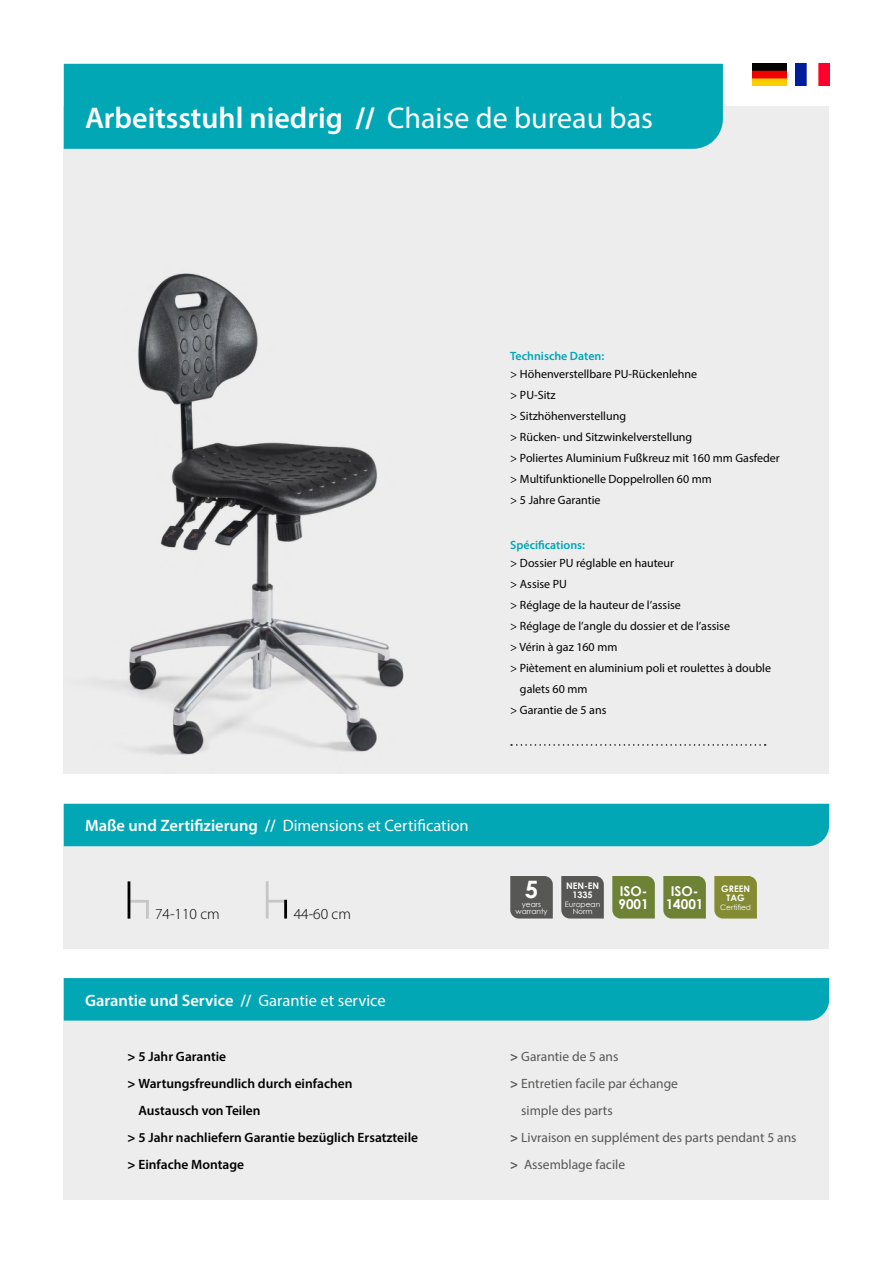
<style>
.page{position:relative;width:893px;height:1263px;background:#fff}
.page>*{position:absolute;margin:0;border:0;box-sizing:border-box;transform-origin:0 0}
.t1{font:600 30px "Myriad Pro";color:#fff}
.t2{font:700 24px "Century Gothic";color:#fff}
.t3{font:16.5px "Myriad Pro";color:#fff}
.t4{font:600 16.5px "Myriad Pro";color:#fff}
.t5{font:300 15.3px "Myriad Pro";color:#000}
.t6{font:600 13.5px "Myriad Pro";color:#000}
.t7{font:13.5px "Myriad Pro";color:#575756}
.t8{font:700 13.5px/13.5px "Century Gothic";color:#fff}
.t9{font:12px/21px "Myriad Pro";color:#000}
.t10{font:600 12px "Myriad Pro";color:#00a6b6}
.t11{font:700 9px/9px "Century Gothic";color:#fff;text-align:center}
.t12{font:7.5px/7.5px "Century Gothic";color:#fff;text-align:center}
.s1{font-weight:700}
.s2{font-weight:400}
.s3{font-weight:600}
</style>
<div class="page">
<div style="left:64px;top:804px;width:765px;height:144px;background:#ededed"></div>
<div style="left:64px;top:804px;width:765px;height:42px;background:#02a7b6"></div>
<div style="left:64px;top:106px;width:765px;height:668px;background:#ededed"></div>
<svg style="left:511px;top:744px;width:255px;height:2px"></svg>
<div style="left:64px;top:64px;width:659px;height:85px;background:#02a7b6"></div>
<div style="left:510px;top:876px;width:43px;height:42px;background:#575756"></div>
<div style="left:561px;top:876px;width:43px;height:42px;background:#575756"></div>
<div style="left:714px;top:876px;width:43px;height:42px;background:#848b32"></div>
<div style="left:612px;top:876px;width:43px;height:42px;background:#6d8235"></div>
<div style="left:663px;top:876px;width:43px;height:42px;background:#6d8235"></div>
<div style="left:64px;top:978px;width:765px;height:221px;background:#ededed"></div>
<div style="left:64px;top:978px;width:765px;height:42px;background:#02a7b6"></div>
<img style="left:753px;top:64px;width:34px;height:22px">
<img style="left:795px;top:64px;width:34px;height:22px">
<hr style="left:128px;top:900px;width:21px;height:3px;background:#c6c6c6">
<hr style="left:146px;top:902px;width:3px;height:17px;background:#c6c6c6">
<hr style="left:128px;top:881px;width:2px;height:38px;background:#000">
<hr style="left:266px;top:900px;width:21px;height:2px;background:#c6c6c6">
<hr style="left:284px;top:900px;width:3px;height:18px;background:#000">
<hr style="left:266px;top:881px;width:3px;height:37px;background:#c6c6c6">
<img style="left:110px;top:273px;width:294px;height:482px">
<h1 class="t1" style="left:85px;top:98px;width:569px">Arbeitsstuhl niedrig <span class="s1">//</span> <span class="s2">Chaise de bureau bas</span></h1>
<h3 class="t3" style="left:85px;top:815px;width:385px"><span class="s3">Maße und Zertifizierung //</span> Dimensions et Certification</h3>
<p class="t5" style="left:155px;top:905px;width:66px">74-110 cm</p>
<p class="t5" style="left:294px;top:905px;width:59px">44-60 cm</p>
<h3 class="t4" style="left:85px;top:989px;width:302px">Garantie und Service // <span class="s2">Garantie et service</span></h3>
<p class="t6" style="left:128px;top:1047px;width:100px"><span class="s1">&gt;</span> 5 Jahr Garantie</p>
<p class="t6" style="left:128px;top:1074px;width:226px"><span class="s1">&gt;</span> Wartungsfreundlich durch einfachen</p>
<p class="t6" style="left:138px;top:1101px;width:124px">Austausch von Teilen</p>
<p class="t6" style="left:128px;top:1128px;width:292px"><span class="s1">&gt;</span> 5 Jahr nachliefern Garantie bezüglich Ersatzteile</p>
<p class="t6" style="left:128px;top:1155px;width:118px"><span class="s1">&gt;</span> Einfache Montage</p>
<p class="t10" style="left:510px;top:349px;width:95px">Technische Daten:</p>
<p class="t9" style="left:510px;top:364px;width:271px">&gt; Höhenverstellbare PU-Rückenlehne<br>&gt; PU-Sitz<br>&gt; Sitzhöhenverstellung<br>&gt; Rücken- und Sitzwinkelverstellung<br>&gt; Poliertes Aluminium Fußkreuz mit 160 mm Gasfeder &gt; Multifunktionelle Doppelrollen 60 mm<br>&gt; 5 Jahre Garantie</p>
<p class="t10" style="left:510px;top:538px;width:76px">Spécifications:</p>
<p class="t9" style="left:510px;top:553px;width:165px">&gt; Dossier PU réglable en hauteur</p>
<p class="t9" style="left:510px;top:574px;width:58px">&gt; Assise PU</p>
<p class="t9" style="left:510px;top:595px;width:172px">&gt; Réglage de la hauteur de l’assise</p>
<p class="t9" style="left:510px;top:616px;width:221px">&gt; Réglage de l’angle du dossier et de l’assise</p>
<p class="t9" style="left:510px;top:637px;width:109px">&gt; Vérin à gaz 160 mm</p>
<p class="t9" style="left:510px;top:658px;width:262px">&gt; Piètement en aluminium poli et roulettes à double</p>
<p class="t9" style="left:520px;top:679px;width:69px">galets 60 mm</p>
<p class="t9" style="left:510px;top:700px;width:98px">&gt; Garantie de 5 ans</p>
<h2 class="t2" style="left:525px;top:874px;width:15px">5</h2>
<p class="t12" style="left:515px;top:900px;width:34px">years warranty</p>
<p class="t11" style="left:566px;top:881px;width:35px">NEN-EN<br>1335</p>
<p class="t12" style="left:565px;top:900px;width:37px">European<br>Norm</p>
<p class="t8" style="left:618px;top:884px;width:32px">ISO-<br>9001</p>
<p class="t8" style="left:666px;top:884px;width:39px;text-align:center">ISO-<br>14001</p>
<p class="t11" style="left:721px;top:884px;width:30px">GREEN<br>TAG</p>
<p class="t12" style="left:720px;top:904px;width:32px">Certified</p>
<p class="t7" style="left:510px;top:1048px;width:110px"><span class="s1">&gt;</span> Garantie de 5 ans</p>
<p class="t7" style="left:510px;top:1075px;width:169px"><span class="s1">&gt;</span> Entretien facile par échange</p>
<p class="t7" style="left:521px;top:1102px;width:93px">simple des parts</p>
<p class="t7" style="left:510px;top:1129px;width:288px"><span class="s1">&gt;</span> Livraison en supplément des parts pendant 5 ans</p>
<p class="t7" style="left:510px;top:1156px;width:116px"><span class="s1">&gt;</span> Assemblage facile</p>
</div>
